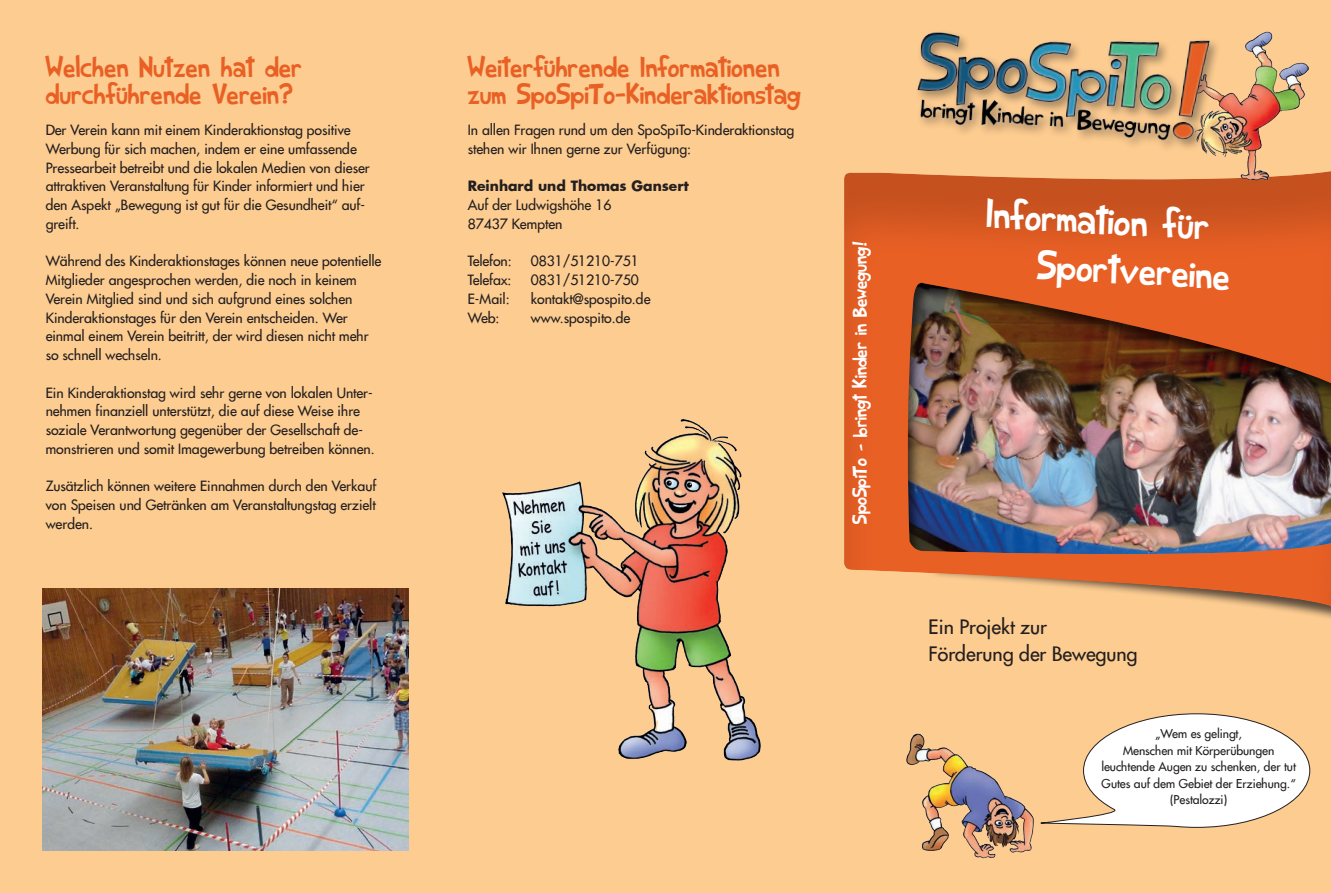
<style>
.page{position:relative;width:1331px;height:893px;background:#fdcc90}
.page>*{position:absolute;margin:0;border:0;box-sizing:border-box;transform-origin:0 0}
.t1{font:40.2px/48.4px "Shark Random Funnyness 2";color:#fff}
.t2{font:28.5px/27px "Shark Random Funnyness 2";letter-spacing:.02em;color:#e96025}
.t3{font:19.65px "Shark Random Funnyness 2";letter-spacing:.005em;color:#fff}
.t4{font:19.5px/27px "Futura 2";color:#231f20}
.t5{font:13.8px/18.8px "Futura 2";color:#231f20}
.t6{font:700 13.8px "Futura";color:#231f20}
.t7{font:12px/16.5px "Futura 2";color:#231f20;text-align:center}
</style>
<div class="page">
<img style="left:906px;top:734px;width:128px;height:125px">
<svg style="left:1040px;top:713px;width:271px;height:115px"></svg>
<img style="left:43px;top:589px;width:365px;height:261px">
<img style="left:502px;top:418px;width:259px;height:342px">
<div style="left:841px;top:164px;width:490px;height:447px;background:#231f20;opacity:.18"></div>
<div style="left:906px;top:282px;width:425px;height:273px;background:#231f20;opacity:.75"></div>
<img style="left:1189px;top:32px;width:119px;height:148px">
<div style="left:914px;top:29px;width:308px;height:123px;background:#231f20;opacity:.4"></div>
<img style="left:914px;top:29px;width:298px;height:119px">
<h2 class="t2" style="left:46px;top:52px;width:258px">Welchen Nutzen hat der durchführende Verein?</h2>
<p class="t5" style="left:46px;top:120px;width:326px">Der Verein kann mit einem Kinderaktionstag positive Werbung für sich machen, indem er eine umfassende Pressearbeit betreibt und die lokalen Medien von dieser attraktiven Veranstaltung für Kinder informiert und hier den Aspekt „Bewegung ist gut für die Gesundheit“ auf&shy;greift.</p>
<p class="t5" style="left:46px;top:252px;width:337px">Während des Kinderaktionstages können neue potentielle Mitglieder angesprochen werden, die noch in keinem Verein Mitglied sind und sich aufgrund eines solchen Kinderaktionstages für den Verein entscheiden. Wer einmal einem Verein beitritt, der wird diesen nicht mehr so schnell wechseln.</p>
<p class="t5" style="left:46px;top:383px;width:331px">Ein Kinderaktionstag wird sehr gerne von lokalen Unter&shy;nehmen finanziell unterstützt, die auf diese Weise ihre soziale Verantwortung gegenüber der Gesellschaft de&shy;monstrieren und somit Imagewerbung betreiben können.</p>
<p class="t5" style="left:46px;top:477px;width:332px;text-align:justify">Zusätzlich können weitere Einnahmen durch den Verkauf von Speisen und Getränken am Veranstaltungstag erzielt werden.</p>
<h2 class="t2" style="left:468px;top:52px;width:334px">Weiterführende Informationen zum SpoSpiTo-Kinderaktionstag</h2>
<p class="t5" style="left:468px;top:120px;width:328px">In allen Fragen rund um den SpoSpiTo-Kinderaktionstag stehen wir Ihnen gerne zur Verfügung:</p>
<p class="t6" style="left:468px;top:177px;width:223px">Reinhard und Thomas Gansert</p>
<p class="t5" style="left:468px;top:195px;width:145px">Auf der Ludwigshöhe 16<br>87437 Kempten</p>
<p class="t5" style="left:468px;top:252px;width:46px">Telefon:</p>
<p class="t5" style="left:531px;top:252px;width:109px">0831/51210-751</p>
<p class="t5" style="left:468px;top:270px;width:45px">Telefax:</p>
<p class="t5" style="left:531px;top:270px;width:109px">0831/51210-750</p>
<p class="t5" style="left:468px;top:289px;width:43px">E-Mail:</p>
<p class="t5" style="left:531px;top:289px;width:121px">kontakt@spospito.de</p>
<p class="t5" style="left:468px;top:308px;width:33px">Web:</p>
<p class="t5" style="left:531px;top:308px;width:101px">www.spospito.de</p>
<h3 class="t3" style="left:847px;top:523px;width:284px;rotate:-90deg">SpoSpiTo – bringt Kinder in Bewegung!</h3>
<h1 class="t1" style="left:1041px;top:191px;width:194px;text-indent:-54px;rotate:3deg">Information für<br>Sportvereine</h1>
<h3 class="t4" style="left:929px;top:613px;width:210px">Ein Projekt zur<br>Förderung der Bewegung</h3>
<p class="t7" style="left:1101px;top:725px;width:196px">„Wem es gelingt,<br>Menschen mit Körperübungen leuchtende Augen zu schenken, der tut<br>Gutes auf dem Gebiet der Erziehung.“ (Pestalozzi)</p>
</div>
